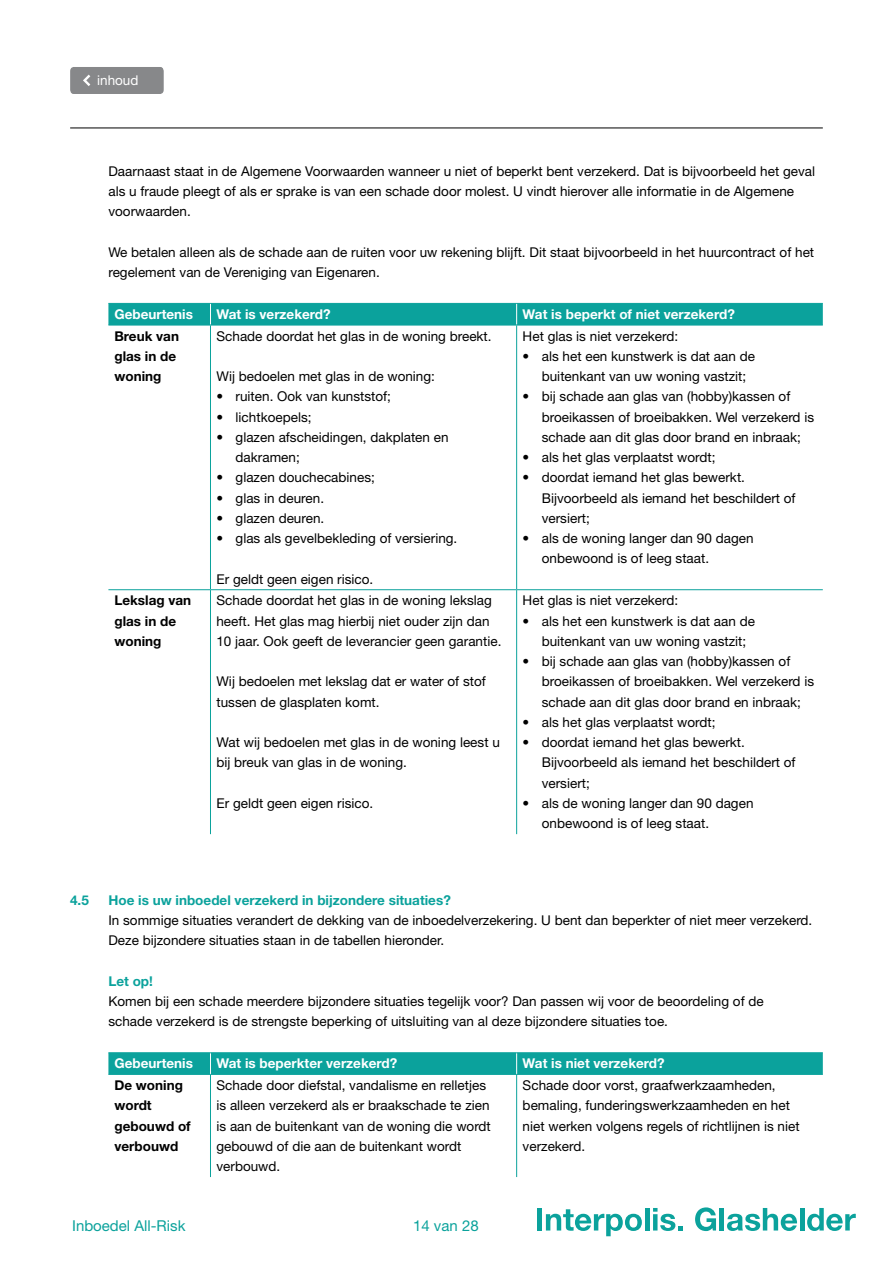
<style>
.page{position:relative;width:893px;height:1263px;background:#fff}
.page>*{position:absolute;margin:0;border:0;box-sizing:border-box;transform-origin:0 0}
.t1{font:15px "Helvetica Neue LT Std Roman 4";color:#0ba29c}
.t2{font:15px "Helvetica Neue LT Std";color:#0ba29c}
.t3{font:13.5px/20.2px "Helvetica Neue LT Std";color:#000}
.t4{font:700 13.5px "Helvetica Neue LT Std";color:#fff}
.t5{font:700 13.5px/20.2px "Helvetica Neue LT Std";color:#000}
.t6{font:700 13.5px "Helvetica Neue LT Std";color:#0ba29c}
.t7{font:13.5px "Helvetica Neue LT Std Roman 4";color:#fff}
</style>
<div class="page">
<hr style="left:70px;top:128px;width:753px;height:1px;background:#000">
<div style="left:70px;top:67px;width:94px;height:27px;background:#87888a"></div>
<div style="left:537px;top:1208px;width:5px;height:22px;background:#0ba29c"></div>
<svg style="left:546px;top:1209px;width:96px;height:27px"></svg>
<hr style="left:645px;top:1208px;width:4px;height:22px;background:#0ba29c">
<svg style="left:653px;top:1208px;width:30px;height:23px"></svg>
<svg style="left:695px;top:1207px;width:21px;height:24px"></svg>
<hr style="left:720px;top:1208px;width:4px;height:22px;background:#0ba29c">
<svg style="left:727px;top:1208px;width:70px;height:23px"></svg>
<hr style="left:800px;top:1208px;width:4px;height:22px;background:#0ba29c">
<svg style="left:807px;top:1208px;width:49px;height:23px"></svg>
<hr style="left:108px;top:589px;width:102px;height:1px;background:#0ba29c">
<hr style="left:210px;top:589px;width:307px;height:1px;background:#0ba29c">
<hr style="left:517px;top:589px;width:306px;height:1px;background:#0ba29c">
<div style="left:108px;top:304px;width:715px;height:21px;background:#0ba29c"></div>
<hr style="left:108px;top:303px;width:102px;height:1px;background:#0ba29c">
<hr style="left:210px;top:303px;width:307px;height:1px;background:#0ba29c">
<hr style="left:517px;top:303px;width:306px;height:1px;background:#0ba29c">
<hr style="left:108px;top:325px;width:102px;height:1px;background:#0ba29c">
<hr style="left:210px;top:325px;width:307px;height:1px;background:#0ba29c">
<hr style="left:210px;top:325px;width:1px;height:264px;background:#0ba29c">
<hr style="left:210px;top:590px;width:1px;height:244px;background:#0ba29c">
<hr style="left:516px;top:325px;width:1px;height:264px;background:#0ba29c">
<hr style="left:516px;top:590px;width:1px;height:244px;background:#0ba29c">
<hr style="left:517px;top:325px;width:306px;height:1px;background:#0ba29c">
<div style="left:108px;top:1053px;width:715px;height:21px;background:#0ba29c"></div>
<hr style="left:108px;top:1052px;width:102px;height:1px;background:#0ba29c">
<hr style="left:210px;top:1052px;width:307px;height:1px;background:#0ba29c">
<hr style="left:517px;top:1052px;width:306px;height:1px;background:#0ba29c">
<hr style="left:108px;top:1074px;width:102px;height:1px;background:#0ba29c">
<hr style="left:210px;top:1074px;width:307px;height:1px;background:#0ba29c">
<hr style="left:210px;top:1075px;width:1px;height:102px;background:#0ba29c">
<hr style="left:516px;top:1075px;width:1px;height:102px;background:#0ba29c">
<hr style="left:517px;top:1074px;width:306px;height:1px;background:#0ba29c">
<p class="t7" style="left:97px;top:72px;width:43px">inhoud</p>
<p class="t3" style="left:108px;top:160px;width:708px">Daarnaast staat in de Algemene Voorwaarden wanneer u niet of beperkt bent verzekerd. Dat is bijvoorbeeld het geval als u fraude pleegt of als er sprake is van een schade door molest. U vindt hierover alle informatie in de Algemene voorwaarden.</p>
<p class="t3" style="left:108px;top:241px;width:707px">We betalen alleen als de schade aan de ruiten voor uw rekening blijft. Dit staat bijvoorbeeld in het huurcontract of het regelement van de Vereniging van Eigenaren.</p>
<p class="t4" style="left:114px;top:306px;width:80px">Gebeurtenis</p>
<p class="t4" style="left:216px;top:306px;width:116px">Wat is verzekerd?</p>
<p class="t4" style="left:523px;top:306px;width:214px">Wat is beperkt of niet verzekerd?</p>
<p class="t5" style="left:114px;top:325px;width:66px">Breuk van glas in de woning</p>
<p class="t3" style="left:216px;top:326px;width:277px">Schade doordat het glas in de woning breekt.</p>
<p class="t3" style="left:523px;top:326px;width:157px">Het glas is niet verzekerd:</p>
<p class="t3" style="left:542px;top:346px;width:215px;text-indent:-19px">• als het een kunstwerk is dat aan de buitenkant van uw woning vastzit;</p>
<p class="t3" style="left:542px;top:386px;width:274px;text-indent:-19px">• bij schade aan glas van (hobby)kassen of broeikassen of broeibakken. Wel verzekerd is schade aan dit glas door brand en inbraak;</p>
<p class="t3" style="left:523px;top:447px;width:194px">• als het glas verplaatst wordt;</p>
<p class="t3" style="left:542px;top:467px;width:255px;text-indent:-19px">• doordat iemand het glas bewerkt.<br>Bijvoorbeeld als iemand het beschildert of versiert;</p>
<p class="t3" style="left:542px;top:528px;width:213px;text-indent:-19px">• als de woning langer dan 90 dagen onbewoond is of leeg staat.</p>
<p class="t3" style="left:216px;top:366px;width:220px">Wij bedoelen met glas in de woning:</p>
<p class="t3" style="left:216px;top:386px;width:176px">• ruiten. Ook van kunststof;</p>
<p class="t3" style="left:216px;top:407px;width:97px">• lichtkoepels;</p>
<p class="t3" style="left:236px;top:427px;width:214px;text-indent:-19px">• glazen afscheidingen, dakplaten en dakramen;</p>
<p class="t3" style="left:216px;top:467px;width:160px">• glazen douchecabines;</p>
<p class="t3" style="left:216px;top:488px;width:109px">• glas in deuren.</p>
<p class="t3" style="left:216px;top:508px;width:109px">• glazen deuren.</p>
<p class="t3" style="left:216px;top:528px;width:242px">• glas als gevelbekleding of versiering.</p>
<p class="t3" style="left:216px;top:569px;width:158px">Er geldt geen eigen risico.</p>
<p class="t5" style="left:114px;top:590px;width:78px">Lekslag van glas in de woning</p>
<p class="t3" style="left:216px;top:590px;width:286px">Schade doordat het glas in de woning lekslag heeft. Het glas mag hierbij niet ouder zijn dan<br>10 jaar. Ook geeft de leverancier geen garantie.</p>
<p class="t3" style="left:216px;top:671px;width:271px">Wij bedoelen met lekslag dat er water of stof tussen de glasplaten komt.</p>
<p class="t3" style="left:216px;top:732px;width:285px">Wat wij bedoelen met glas in de woning leest u bij breuk van glas in de woning.</p>
<p class="t3" style="left:216px;top:793px;width:158px">Er geldt geen eigen risico.</p>
<p class="t3" style="left:523px;top:590px;width:157px">Het glas is niet verzekerd:</p>
<p class="t3" style="left:542px;top:610px;width:215px;text-indent:-19px">• als het een kunstwerk is dat aan de buitenkant van uw woning vastzit;</p>
<p class="t3" style="left:542px;top:651px;width:274px;text-indent:-19px">• bij schade aan glas van (hobby)kassen of broeikassen of broeibakken. Wel verzekerd is schade aan dit glas door brand en inbraak;</p>
<p class="t3" style="left:523px;top:712px;width:194px">• als het glas verplaatst wordt;</p>
<p class="t3" style="left:542px;top:732px;width:255px;text-indent:-19px">• doordat iemand het glas bewerkt.<br>Bijvoorbeeld als iemand het beschildert of versiert;</p>
<p class="t3" style="left:542px;top:793px;width:213px;text-indent:-19px">• als de woning langer dan 90 dagen onbewoond is of leeg staat.</p>
<p class="t6" style="left:70px;top:891px;width:20px">4.5</p>
<p class="t6" style="left:108px;top:891px;width:344px">Hoe is uw inboedel verzekerd in bijzondere situaties?</p>
<p class="t3" style="left:108px;top:910px;width:705px">In sommige situaties verandert de dekking van de inboedelverzekering. U bent dan beperkter of niet meer verzekerd.<br>Deze bijzondere situaties staan in de tabellen hieronder.</p>
<p class="t6" style="left:108px;top:972px;width:46px">Let op!</p>
<p class="t3" style="left:108px;top:991px;width:657px">Komen bij een schade meerdere bijzondere situaties tegelijk voor? Dan passen wij voor de beoordeling of de schade verzekerd is de strengste beperking of uitsluiting van al deze bijzondere situaties toe.</p>
<p class="t4" style="left:114px;top:1055px;width:80px">Gebeurtenis</p>
<p class="t4" style="left:216px;top:1055px;width:182px">Wat is beperkter verzekerd?</p>
<p class="t4" style="left:523px;top:1055px;width:144px">Wat is niet verzekerd?</p>
<p class="t5" style="left:114px;top:1075px;width:78px">De woning wordt gebouwd of verbouwd</p>
<p class="t3" style="left:216px;top:1075px;width:276px">Schade door diefstal, vandalisme en relletjes is alleen verzekerd als er braakschade te zien is aan de buitenkant van de woning die wordt gebouwd of die aan de buitenkant wordt verbouwd.</p>
<p class="t3" style="left:523px;top:1075px;width:278px">Schade door vorst, graafwerkzaamheden, bemaling, funderingswerkzaamheden en het niet werken volgens regels of richtlijnen is niet verzekerd.</p>
<p class="t1" style="left:72px;top:1216px;width:115px">Inboedel All-Risk</p>
<p class="t2" style="left:413px;top:1217px;width:67px">14 van 28</p>
</div>
